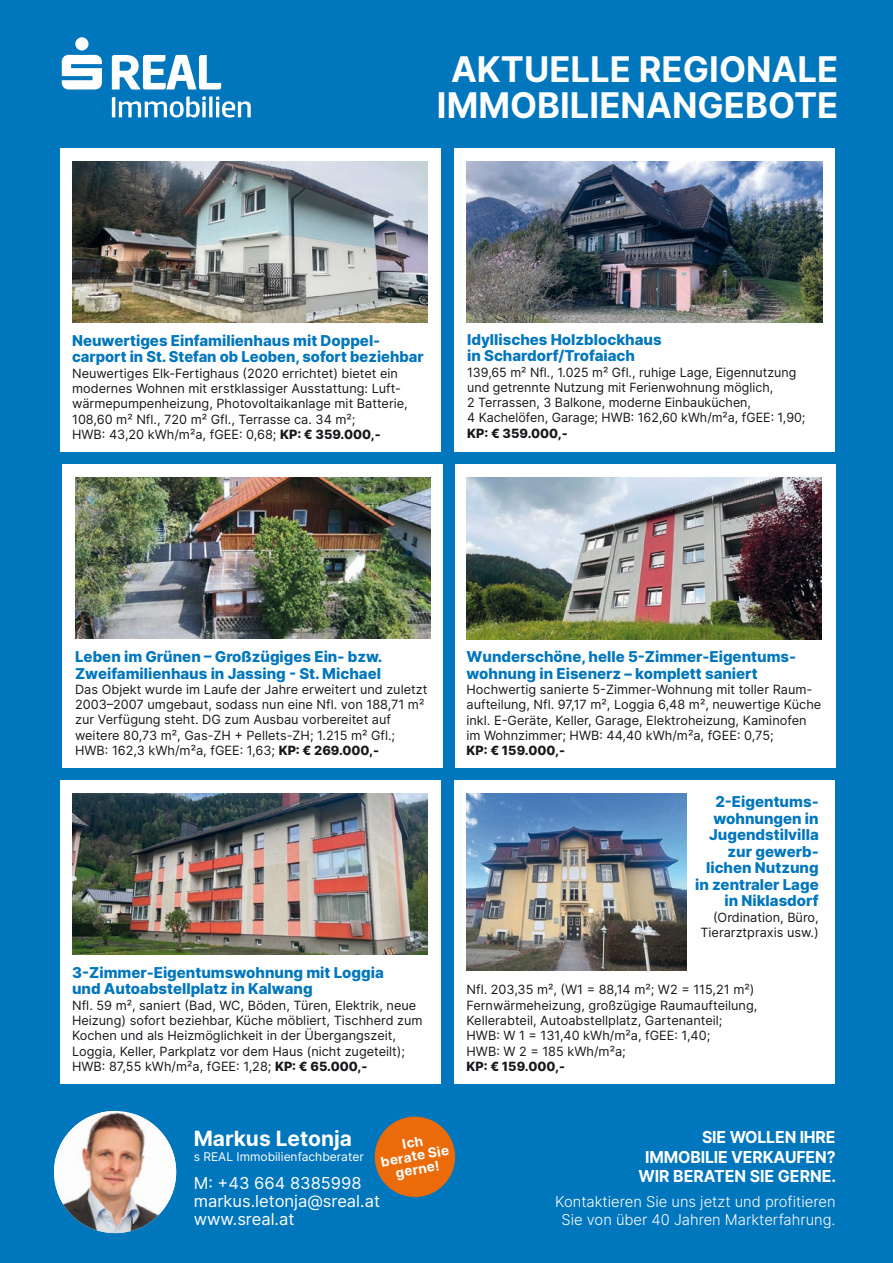
<style>
.page{position:relative;width:893px;height:1263px;background:#0076bd}
.page>*{position:absolute;margin:0;border:0;box-sizing:border-box;transform-origin:0 0}
.t1{font:700 35.4px/36px "Inter";color:#fff;text-align:center}
.t2{font:700 21px "Inter";color:#fff}
.t3{font:700 16.5px/19.8px "Inter";letter-spacing:-.01em;color:#fff;text-align:right;scale:.96 1}
.t4{font:16.5px/18px "Inter";color:#fff}
.t5{font:800 15px/16.5px "Inter";color:#0076bd}
.t6{font:300 15px/18px "Inter";color:#fff;text-align:center}
.t7{font:700 13.65px/13.5px "Inter";color:#fff;text-align:center}
.t8{font:12.75px/15.3px "Inter";color:#1a171c}
.t9{font:12px "Inter";color:#fff}
.s1{font-weight:800}
</style>
<div class="page">
<svg style="left:112px;top:55px;width:109px;height:34px"></svg>
<svg style="left:62px;top:55px;width:40px;height:34px"></svg>
<div style="left:75px;top:37px;width:13px;height:14px;background:#fff;border-radius:50%"></div>
<svg style="left:112px;top:96px;width:139px;height:21px"></svg>
<div style="left:61px;top:148px;width:380px;height:304px;background:#fff"></div>
<img style="left:72px;top:161px;width:356px;height:162px">
<div style="left:61px;top:780px;width:380px;height:303px;background:#fff"></div>
<img style="left:72px;top:793px;width:356px;height:161px">
<svg style="left:54px;top:1111px;width:122px;height:122px;background:#d2b9ad"></svg>
<img style="left:54px;top:1158px;width:122px;height:75px">
<div style="left:375px;top:1116px;width:80px;height:81px;background:#eb6a0a;border-radius:50%"></div>
<div style="left:455px;top:148px;width:380px;height:304px;background:#fff"></div>
<img style="left:466px;top:161px;width:356px;height:162px">
<div style="left:455px;top:464px;width:381px;height:304px;background:#fff"></div>
<div style="left:454px;top:780px;width:380px;height:303px;background:#fff"></div>
<img style="left:466px;top:793px;width:221px;height:178px">
<img style="left:466px;top:477px;width:356px;height:162px">
<div style="left:63px;top:464px;width:380px;height:304px;background:#fff"></div>
<img style="left:75px;top:477px;width:356px;height:162px">
<p class="t1" style="left:437px;top:50px;width:403px">AKTUELLE REGIONALE<br>IMMOBILIENANGEBOTE</p>
<p class="t5" style="left:72px;top:332px;width:353px">Neuwertiges Einfamilienhaus mit Doppel&shy;carport in St. Stefan ob Leoben, sofort beziehbar</p>
<p class="t8" style="left:72px;top:365px;width:337px">Neuwertiges Elk-Fertighaus (2020 errichtet) bietet ein modernes Wohnen mit erstklassiger Ausstattung: Luft&shy;wärmepumpenheizung, Photovoltaikanlage mit Batterie, 108,60 m² Nfl., 720 m² Gfl., Terrasse ca. 34 m²;<br>HWB: 43,20 kWh/m²a, fGEE: 0,68; <span class="s1">KP: € 359.000,-</span></p>
<p class="t5" style="left:467px;top:330px;width:196px">Idyllisches Holzblockhaus in Schardorf/Trofaiach</p>
<p class="t8" style="left:467px;top:364px;width:340px">139,65 m² Nfl., 1.025 m² Gfl., ruhige Lage, Eigennutzung und getrennte Nutzung mit Ferienwohnung möglich,<br>2 Terrassen, 3 Balkone, moderne Einbauküchen,<br>4 Kachelöfen, Garage; HWB: 162,60 kWh/m²a, fGEE: 1,90; <span class="s1">KP: € 359.000,-</span></p>
<p class="t5" style="left:75px;top:648px;width:309px">Leben im Grünen – Großzügiges Ein- bzw.<br>Zweifamilienhaus in Jassing - St. Michael</p>
<p class="t8" style="left:75px;top:681px;width:354px">Das Objekt wurde im Laufe der Jahre erweitert und zuletzt 2003–2007 umgebaut, sodass nun eine Nfl. von 188,71 m² zur Verfügung steht. DG zum Ausbau vorbereitet auf weitere 80,73 m², Gas-ZH + Pellets-ZH; 1.215 m² Gfl.; HWB: 162,3 kWh/m²a, fGEE: 1,63; <span class="s1">KP: € 269.000,-</span></p>
<p class="t5" style="left:72px;top:963px;width:313px">3-Zimmer-Eigentumswohnung mit Loggia und Autoabstellplatz in Kalwang</p>
<p class="t8" style="left:72px;top:997px;width:352px">Nfl. 59 m², saniert (Bad, WC, Böden, Türen, Elektrik, neue Heizung) sofort beziehbar, Küche möbliert, Tischherd zum Kochen und als Heizmöglichkeit in der Übergangszeit, Loggia, Keller, Parkplatz vor dem Haus (nicht zugeteilt); HWB: 87,55 kWh/m²a, fGEE: 1,28; <span class="s1">KP: € 65.000,-</span></p>
<p class="t5" style="left:466px;top:648px;width:331px">Wunderschöne, helle 5-Zimmer-Eigentums&shy;wohnung in Eisenerz – komplett saniert</p>
<p class="t8" style="left:466px;top:681px;width:356px">Hochwertig sanierte 5-Zimmer-Wohnung mit toller Raum&shy;aufteilung, Nfl. 97,17 m², Loggia 6,48 m², neuwertige Küche inkl. E-Geräte, Keller, Garage, Elektroheizung, Kaminofen im Wohnzimmer; HWB: 44,40 kWh/m²a, fGEE: 0,75;<br><span class="s1">KP: € 159.000,-</span></p>
<p class="t5" style="left:695px;top:793px;width:125px;text-align:right">2-Eigentums&shy;wohnungen in<br>Jugendstilvilla zur gewerb&shy;lichen Nutzung in zentraler Lage in Niklasdorf</p>
<p class="t8" style="left:700px;top:909px;width:120px;text-align:right">(Ordination, Büro,<br>Tierarztpraxis usw.)</p>
<p class="t8" style="left:466px;top:982px;width:292px">Nfl. 203,35 m², (W1 = 88,14 m²; W2 = 115,21 m²)<br>Fernwärmeheizung, großzügige Raumaufteilung, Kellerabteil, Autoabstellplatz, Gartenanteil; HWB: W 1 = 131,40 kWh/m²a, fGEE: 1,40;<br>HWB: W 2 = 185 kWh/m²a;<br><span class="s1">KP: € 159.000,-</span></p>
<p class="t2" style="left:194px;top:1122px;width:160px">Markus Letonja</p>
<p class="t9" style="left:194px;top:1148px;width:172px">s REAL Immobilienfachberater</p>
<p class="t7" style="left:377px;top:1141px;width:70px;rotate:-10deg">Ich<br>berate Sie gerne!</p>
<p class="t4" style="left:194px;top:1173px;width:188px">M: +43 664 8385998 markus.letonja@sreal.at www.sreal.at</p>
<p class="t3" style="left:638px;top:1126px;width:207px">SIE WOLLEN IHRE<br>IMMOBILIE VERKAUFEN?<br>WIR BERATEN SIE GERNE.</p>
<p class="t6" style="left:555px;top:1192px;width:282px">Kontaktieren Sie uns jetzt und profitieren<br>Sie von über 40 Jahren Markterfahrung.</p>
</div>
